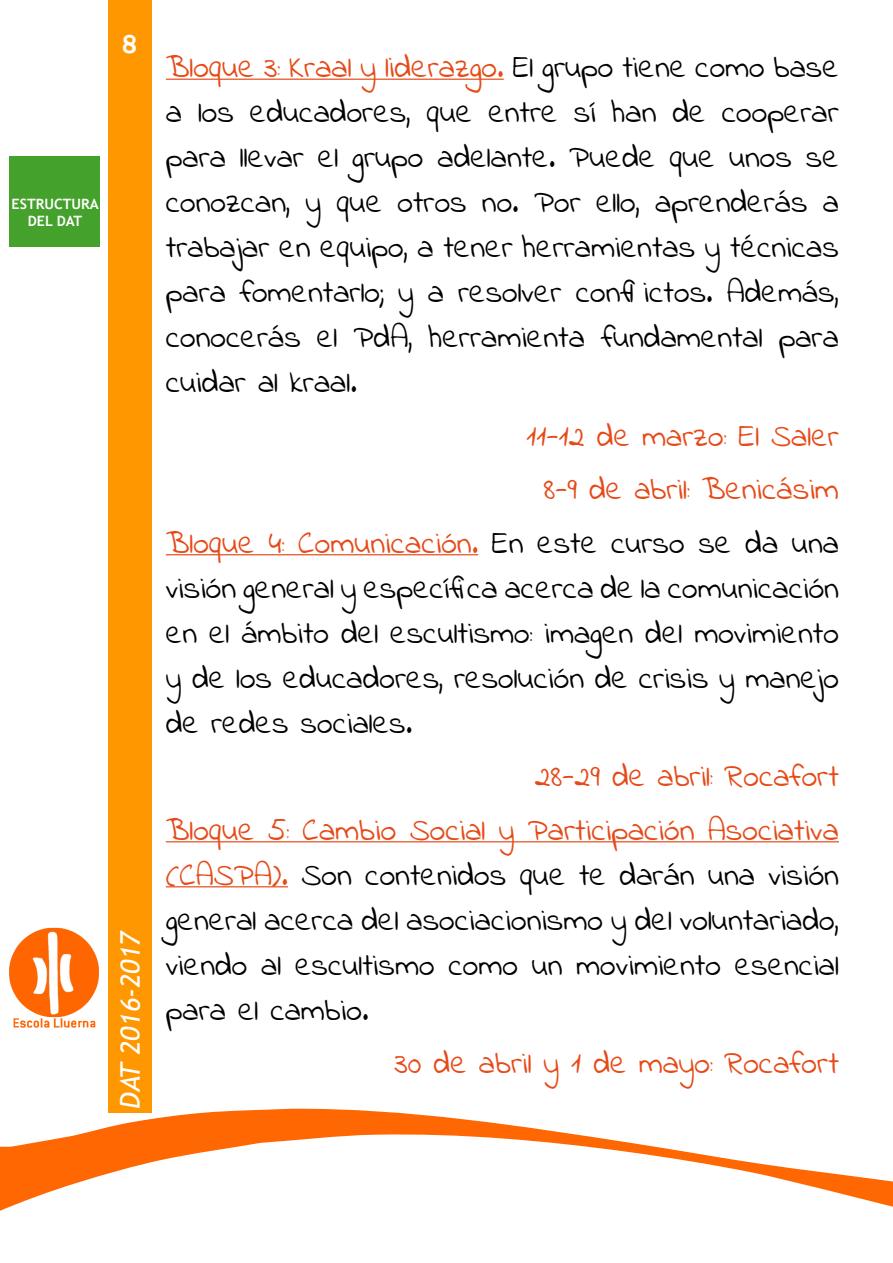
<style>
.page{position:relative;width:893px;height:1263px;background:#fff}
.page>*{position:absolute;margin:0;border:0;box-sizing:border-box;transform-origin:0 0}
.t1{font:30px "Berlin Sans FB";color:#fff}
.t2{font:italic 27px "Trebuchet MS";color:#fff}
.t3{font:24px/45px "Indie Flower";color:#000;text-align:justify}
.t4{font:24px "Indie Flower";color:#e64a18}
.t5{font:700 14.25px/17.1px "Trebuchet MS";color:#fff}
.s1{color:#e64a18}
</style>
<div class="page">
<div style="left:10px;top:156px;width:90px;height:90px;background:#44a12b"></div>
<svg style="left:0;top:1037px;width:893px;height:174px"></svg>
<div style="left:108px;top:0;width:43px;height:1113px;background:#ff9800"></div>
<img style="left:9px;top:928px;width:90px;height:100px">
<hr style="left:166px;top:79px;width:338px;height:1px;background:#e64a18">
<hr style="left:166px;top:554px;width:312px;height:1px;background:#e64a18">
<hr style="left:166px;top:841px;width:673px;height:1px;background:#e64a18">
<hr style="left:166px;top:886px;width:122px;height:1px;background:#e64a18">
<p class="t1" style="left:123px;top:26px;width:15px">8</p>
<p class="t5" style="left:28px;top:195px;width:71px;text-indent:-16px">ESTRUCTURA<br>DEL</p>
<p class="t5" style="left:57px;top:212px;width:19px">DAT</p>
<p class="t2" style="left:114px;top:1109px;width:180px;rotate:-90deg">DAT 2016-2017</p>
<p class="t3" style="left:166px;top:47px;width:675px"><span class="s1">Bloque 3: Kraal y liderazgo.</span> El grupo tiene como base a los educadores, que entre sí han de cooperar para llevar el grupo adelante. Puede que unos se conozcan, y que otros no. Por ello, aprenderás a trabajar en equipo, a tener herramientas y técnicas para fomentarlo; y a resolver conflictos. Además, conocerás el PdA, herramienta fundamental para cuidar al kraal.</p>
<p class="t4" style="left:526px;top:424px;width:314px">11-12 de marzo: El Saler</p>
<p class="t4" style="left:543px;top:477px;width:297px">8-9 de abril: Benicásim</p>
<p class="t3" style="left:166px;top:522px;width:675px"><span class="s1">Bloque 4: Comunicación.</span> En este curso se da una visión general y específica acerca de la comunicación en el ámbito del escultismo: imagen del movimiento y de los educadores, resolución de crisis y manejo de redes sociales.</p>
<p class="t4" style="left:535px;top:764px;width:306px">28-29 de abril: Rocafort</p>
<p class="t3" style="left:166px;top:809px;width:675px"><span class="s1">Bloque 5: Cambio Social y Participación Asociativa (CASPA).</span> Son contenidos que te darán una visión general acerca del asociacionismo y del voluntariado, viendo al escultismo como un movimiento esencial para el cambio.</p>
<p class="t4" style="left:394px;top:1051px;width:446px">30 de abril y 1 de mayo: Rocafort</p>
</div>
